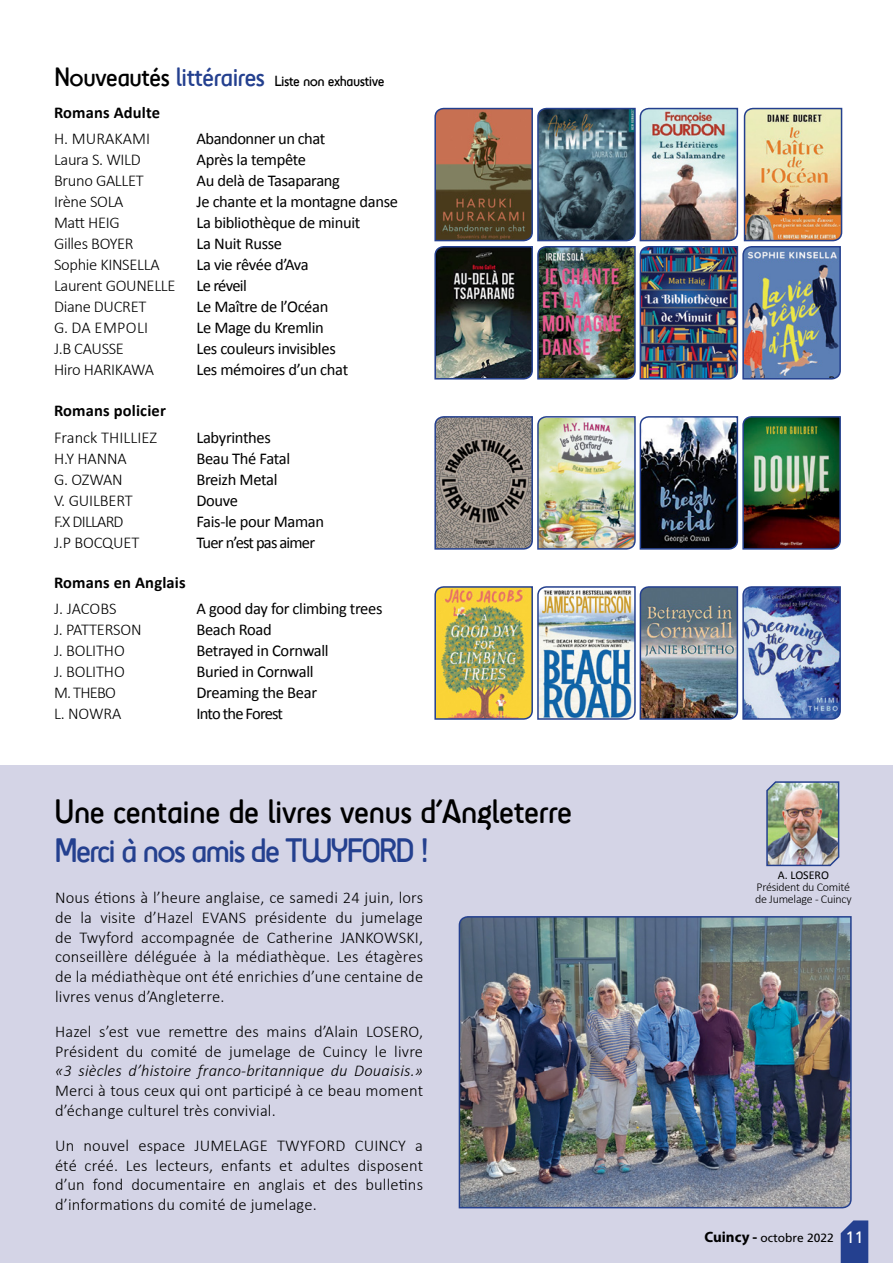
<style>
.page{position:relative;width:893px;height:1263px;background:#fff}
.page>*{position:absolute;margin:0;border:0;box-sizing:border-box;transform-origin:0 0}
.t1{font:34.5px "Sci Fly Sans";letter-spacing:-.03em;color:#000}
.t2{font:34.5px "Sci Fly Sans";letter-spacing:-.07em;color:#24408f}
.t3{font:300 16.5px/21px "Calibri";color:#000}
.t4{font:16.5px/21px "Calibri";letter-spacing:-.02em;color:#000}
.t5{font:300 16.5px/21px "Calibri";letter-spacing:-.02em;color:#000}
.t6{font:italic 300 16.5px "Calibri";letter-spacing:.01em;color:#000}
.t7{font:700 16.5px "Calibri";letter-spacing:.01em;color:#000}
.t8{font:15px "Sci Fly Sans";letter-spacing:-.04em;color:#000}
.t9{font:300 12px "Calibri";letter-spacing:-.02em;color:#000}
.t10{font:12px "Frutiger LT Std";color:#000}
.t11{font:12px "Calibri";color:#000}
.s1{font-size:27px}
.s2{font-size:27px;color:#24408f}
.s3{font-family:"Myriad Pro";font-weight:700;font-size:15px}
.s4{font-size:16.5px;color:#fff}
</style>
<div class="page">
<div style="left:0;top:766px;width:893px;height:497px;background:#d4d4e6"></div>
<svg style="left:841px;top:1220px;width:27px;height:43px"></svg>
<img style="left:458px;top:916px;width:394px;height:293px">
<img style="left:434px;top:107px;width:409px;height:273px">
<img style="left:434px;top:416px;width:407px;height:134px">
<img style="left:434px;top:586px;width:407px;height:134px">
<img style="left:766px;top:781px;width:74px;height:86px">
<p class="t8" style="left:54px;top:72px;width:332px"><span class="s1">Nouveautés</span> <span class="s2">littéraires</span> Liste non exhaustive</p>
<p class="t7" style="left:54px;top:102px;width:108px">Romans Adulte</p>
<p class="t5" style="left:54px;top:128px;width:123px">H. MURAKAMI<br>Laura S. WILD<br>Bruno GALLET<br>Irène SOLA<br>Matt HEIG<br>Gilles BOYER<br>Sophie KINSELLA<br>Laurent GOUNELLE<br>Diane DUCRET<br>G. DA EMPOLI<br>J.B CAUSSE<br>Hiro HARIKAWA</p>
<p class="t4" style="left:196px;top:128px;width:203px">Abandonner un chat<br>Après la tempête<br>Au delà de Tasaparang<br>Je chante et la montagne danse<br>La bibliothèque de minuit<br>La Nuit Russe<br>La vie rêvée d’Ava<br>Le réveil<br>Le Maître de l’Océan<br>Le Mage du Kremlin<br>Les couleurs invisibles<br>Les mémoires d’un chat</p>
<p class="t7" style="left:54px;top:400px;width:113px">Romans policier</p>
<p class="t3" style="left:54px;top:427px;width:105px">Franck THILLIEZ<br>H.Y HANNA<br>G. OZWAN<br>V. GUILBERT<br>F.X DILLARD<br>J.P BOCQUET</p>
<p class="t7" style="left:54px;top:571px;width:133px">Romans en Anglais</p>
<p class="t3" style="left:54px;top:598px;width:89px">J. JACOBS<br>J. PATTERSON<br>J. BOLITHO<br>J. BOLITHO<br>M. THEBO<br>L. NOWRA</p>
<p class="t4" style="left:196px;top:427px;width:129px">Labyrinthes<br>Beau Thé Fatal<br>Breizh Metal<br>Douve<br>Fais-le pour Maman<br>Tuer n’est pas aimer</p>
<p class="t4" style="left:196px;top:598px;width:188px">A good day for climbing trees<br>Beach Road<br>Betrayed in Cornwall<br>Buried in Cornwall<br>Dreaming the Bear<br>Into the Forest</p>
<h1 class="t1" style="left:54px;top:791px;width:520px">Une centaine de livres venus d’Angleterre</h1>
<h1 class="t2" style="left:54px;top:830px;width:377px">Merci à nos amis de TWYFORD !</h1>
<p class="t11" style="left:778px;top:868px;width:53px">A. LOSERO</p>
<p class="t9" style="left:757px;top:880px;width:95px">Président du Comité</p>
<p class="t3" style="left:55px;top:887px;width:370px">Nous étions à l’heure anglaise, ce samedi 24 juin, lors</p>
<p class="t9" style="left:755px;top:892px;width:98px">de Jumelage - Cuincy</p>
<p class="t3" style="left:55px;top:907px;width:370px;line-height:19.8px;text-align:justify">de la visite d’Hazel EVANS présidente du jumelage de Twyford accompagnée de Catherine JANKOWSKI, conseillère déléguée à la médiathèque. Les étagères de la médiathèque ont été enrichies d’une centaine de livres venus d’Angleterre.</p>
<p class="t3" style="left:55px;top:1021px;width:369px;line-height:19.8px">Hazel s’est vue remettre des mains d’Alain LOSERO,<br>Président du comité de jumelage de Cuincy le livre</p>
<p class="t6" style="left:55px;top:1061px;width:370px">«3 siècles d’histoire franco-britannique du Douaisis.»</p>
<p class="t3" style="left:55px;top:1081px;width:370px;line-height:19.8px">Merci à tous ceux qui ont participé à ce beau moment d’échange culturel très convivial.</p>
<p class="t3" style="left:55px;top:1135px;width:370px;line-height:19.8px;text-align:justify">Un nouvel espace JUMELAGE TWYFORD CUINCY a été créé. Les lecteurs, enfants et adultes disposent d’un fond documentaire en anglais et des bulletins d’informations du comité de jumelage.</p>
<p class="t10" style="left:704px;top:1231px;width:161px"><span class="s3">Cuincy -</span> octobre 2022 <span class="s4">11</span></p>
</div>
